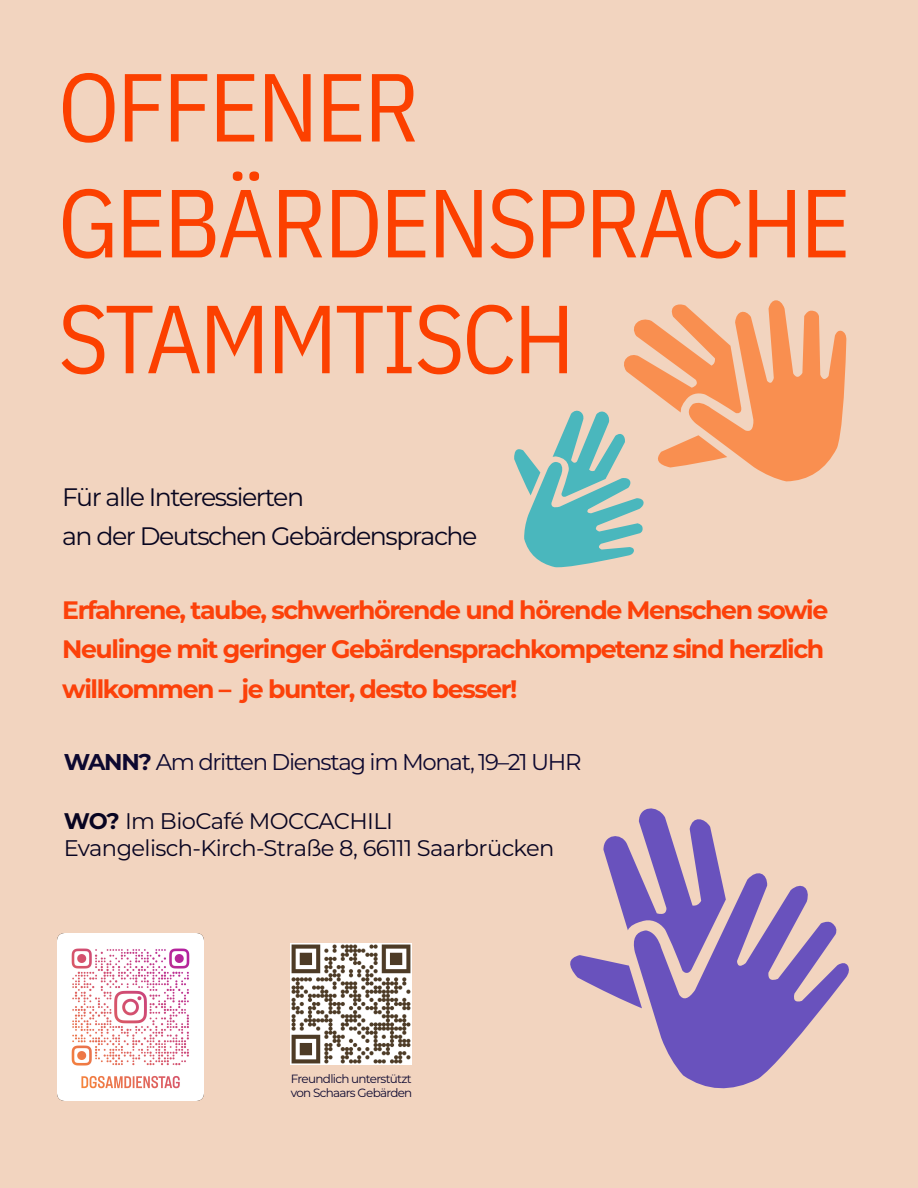
<style>
.page{position:relative;width:918px;height:1188px;background:#f2d4bf}
.page>*{position:absolute;margin:0;border:0;box-sizing:border-box;transform-origin:0 0}
.t1{font:96.6px/115.8px "IBM Plex Sans Cond";letter-spacing:-.03em;color:#fc4000}
.t2{font:700 25.2px/39.3px "Montserrat";letter-spacing:-.055em;color:#fc410a}
.t3{font:25.2px/39.3px "Montserrat";letter-spacing:-.055em;color:#08051f}
.t4{font:22.8px "Montserrat";letter-spacing:-.055em;color:#0d0830}
.t5{font:22.65px/27.2px "Montserrat";letter-spacing:-.025em;color:#080421}
.t6{font:12px/14.4px "Montserrat";letter-spacing:-.055em;color:#0d0830}
.s1{font-weight:700}
</style>
<div class="page">
<svg style="left:514px;top:300px;width:332px;height:268px"></svg>
<svg style="left:641px;top:873px;width:208px;height:216px;fill:#6952bd"></svg>
<svg style="left:570px;top:808px;width:156px;height:200px"></svg>
<img style="left:58px;top:933px;width:145px;height:167px">
<img style="left:290px;top:944px;width:121px;height:121px">
<h1 class="t1" style="left:58px;top:41px;width:795px">OFFENER<br>GEBÄRDENSPRACHE<br>STAMMTISCH</h1>
<p class="t3" style="left:62px;top:476px;width:417px">Für alle Interessierten<br>an der Deutschen Gebärdensprache</p>
<p class="t2" style="left:62px;top:589px;width:768px">Erfahrene, taube, schwerhörende und hörende Menschen sowie<br>Neulinge mit geringer Gebärdensprachkompetenz sind herzlich willkommen – je bunter, desto besser!</p>
<p class="t4" style="left:64px;top:746px;width:519px"><span class="s1">WANN?</span> Am dritten Dienstag im Monat, 19–21 UHR</p>
<p class="t5" style="left:64px;top:806px;width:492px"><span class="s1">WO?</span> Im BioCafé MOCCACHILI<br>Evangelisch-Kirch-Straße 8, 66111 Saarbrücken</p>
<p class="t6" style="left:291px;top:1071px;width:123px">Freundlich unterstützt von Schaars Gebärden</p>
</div>
